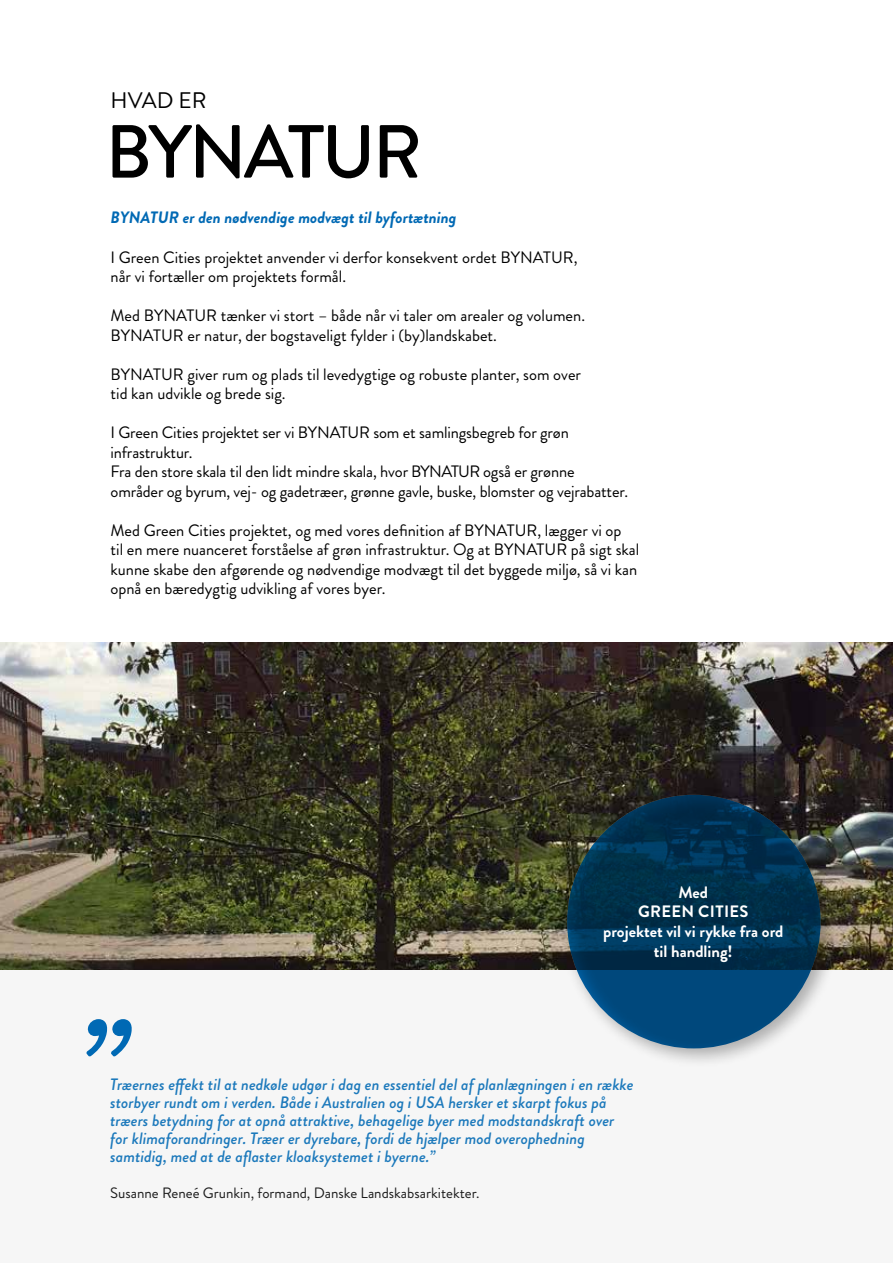
<style>
.page{position:relative;width:893px;height:1263px;background:#fff}
.page>*{position:absolute;margin:0;border:0;box-sizing:border-box;transform-origin:0 0}
.t1{font:italic 700 127.5px "Brandon Grotesque";color:#0069b4}
.t2{font:500 75px "Brandon Grotesque";letter-spacing:-.04em;color:#000}
.t3{font:22.5px "Brandon Grotesque";color:#000}
.t4{font:16.5px/19.5px "Brandon Grotesque";color:#000}
.t5{font:italic 500 16.5px/18px "Brandon Grotesque";color:#0069b4}
.t6{font:700 16.5px/19.8px "Brandon Grotesque";color:#fff;text-align:center}
.t7{font:italic 700 16.5px "Brandon Grotesque";color:#0069b4}
.t8{font:15px "Brandon Grotesque";color:#000}
</style>
<div class="page">
<div style="left:0;top:969px;width:893px;height:294px;background:#f6f6f6"></div>
<img style="left:0;top:643px;width:893px;height:326px">
<div style="left:559px;top:786px;width:282px;height:282px;background:#000;opacity:.3"></div>
<svg style="left:567px;top:795px;width:254px;height:253px;background:#00375b"></svg>
<h3 class="t3" style="left:111px;top:85px;width:98px">HVAD ER</h3>
<h2 class="t2" style="left:105px;top:100px;width:319px">BYNATUR</h2>
<p class="t7" style="left:111px;top:206px;width:348px">BYNATUR er den nødvendige modvægt til byfortætning</p>
<p class="t4" style="left:111px;top:247px;width:468px">I Green Cities projektet anvender vi derfor konsekvent ordet BYNATUR, når vi fortæller om projektets formål.</p>
<p class="t4" style="left:111px;top:306px;width:476px">Med BYNATUR tænker vi stort – både når vi taler om arealer og volumen.<br>BYNATUR er natur, der bogstaveligt fylder i (by)landskabet.</p>
<p class="t4" style="left:111px;top:364px;width:472px">BYNATUR giver rum og plads til levedygtige og robuste planter, som over tid kan udvikle og brede sig.</p>
<p class="t4" style="left:111px;top:423px;width:519px">I Green Cities projektet ser vi BYNATUR som et samlingsbegreb for grøn infrastruktur.<br>Fra den store skala til den lidt mindre skala, hvor BYNATUR også er grønne områder og byrum, vej- og gadetræer, grønne gavle, buske, blomster og vejrabatter.</p>
<p class="t4" style="left:111px;top:520px;width:530px">Med Green Cities projektet, og med vores definition af BYNATUR, lægger vi op<br>til en mere nuanceret forståelse af grøn infrastruktur. Og at BYNATUR på sigt skal kunne skabe den afgørende og nødvendige modvægt til det byggede miljø, så vi kan opnå en bæredygtig udvikling af vores byer.</p>
<h1 class="t1" style="left:71px;top:977px;width:83px">”</h1>
<p class="t6" style="left:603px;top:882px;width:182px">Med<br>GREEN CITIES<br>projektet vil vi rykke fra ord til handling!</p>
<p class="t5" style="left:110px;top:1075px;width:525px">Træernes effekt til at nedkøle udgør i dag en essentiel del af planlægningen i en række storbyer rundt om i verden. Både i Australien og i USA hersker et skarpt fokus på træers betydning for at opnå attraktive, behagelige byer med modstandskraft over for klimaforandringer. Træer er dyrebare, fordi de hjælper mod overophedning samtidig, med at de aflaster kloaksystemet i byerne.”</p>
<p class="t8" style="left:110px;top:1182px;width:371px">Susanne Reneé Grunkin, formand, Danske Landskabsarkitekter.</p>
</div>
